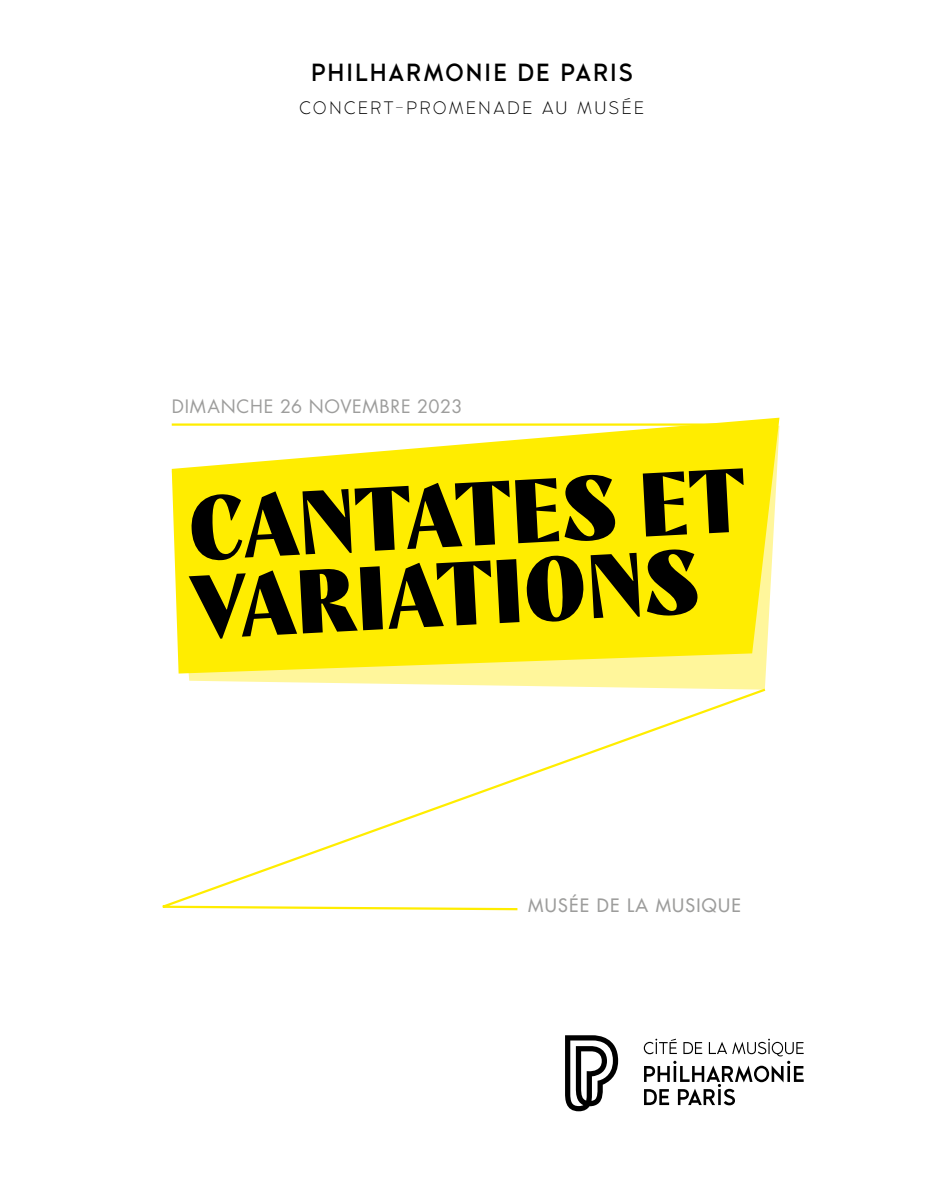
<style>
.page{position:relative;width:944px;height:1200px;background:#fff}
.page>*{position:absolute;margin:0;border:0;box-sizing:border-box;transform-origin:0 0}
._01_02_TITRE_NIV1_ha{font:900 90px/78.8px "TT Nooks Script";color:#000}
.t1{font:600 24.75px "Philharmonique";letter-spacing:.07em;color:#000}
.t2{font:18px "Philharmonique";letter-spacing:.14em;color:#000}
._01_03_DATE_HEURE-ha{font:18px "Futura Std";letter-spacing:.04em;color:#9d9d9c}
._01_06_DATE_HEURE-ba{font:500 18px "Futura Std";letter-spacing:.07em;color:#9d9d9c}
</style>
<div class="page">
<svg style="left:644px;top:1038px;width:160px;height:66px"></svg>
<svg style="left:565px;top:1035px;width:53px;height:75px"></svg>
<svg style="left:178px;top:673px;width:588px;height:13px;background:#fff7a8"></svg>
<svg style="left:172px;top:417px;width:607px;height:256px;background:#ffef23"></svg>
<svg style="left:162px;top:686px;width:604px;height:225px"></svg>
<hr style="left:172px;top:423px;width:558px;height:2px;background:#ffed00">
<p class="t1" style="left:311px;top:58px;width:323px">PHILHARMONIE DE PARIS</p>
<p class="t2" style="left:300px;top:97px;width:346px">CONCERT-PROMENADE AU MUSÉE</p>
<p class="_01_03_DATE_HEURE-ha" style="left:172px;top:395px;width:292px">DIMANCHE 26 NOVEMBRE 2023</p>
<p class="_01_02_TITRE_NIV1_ha" style="left:186px;top:491px;width:559px;rotate:-3deg">CANTATES ET<br>VARIATIONS</p>
<p class="_01_06_DATE_HEURE-ba" style="left:528px;top:893px;width:214px">MUSÉE DE LA MUSIQUE</p>
</div>
